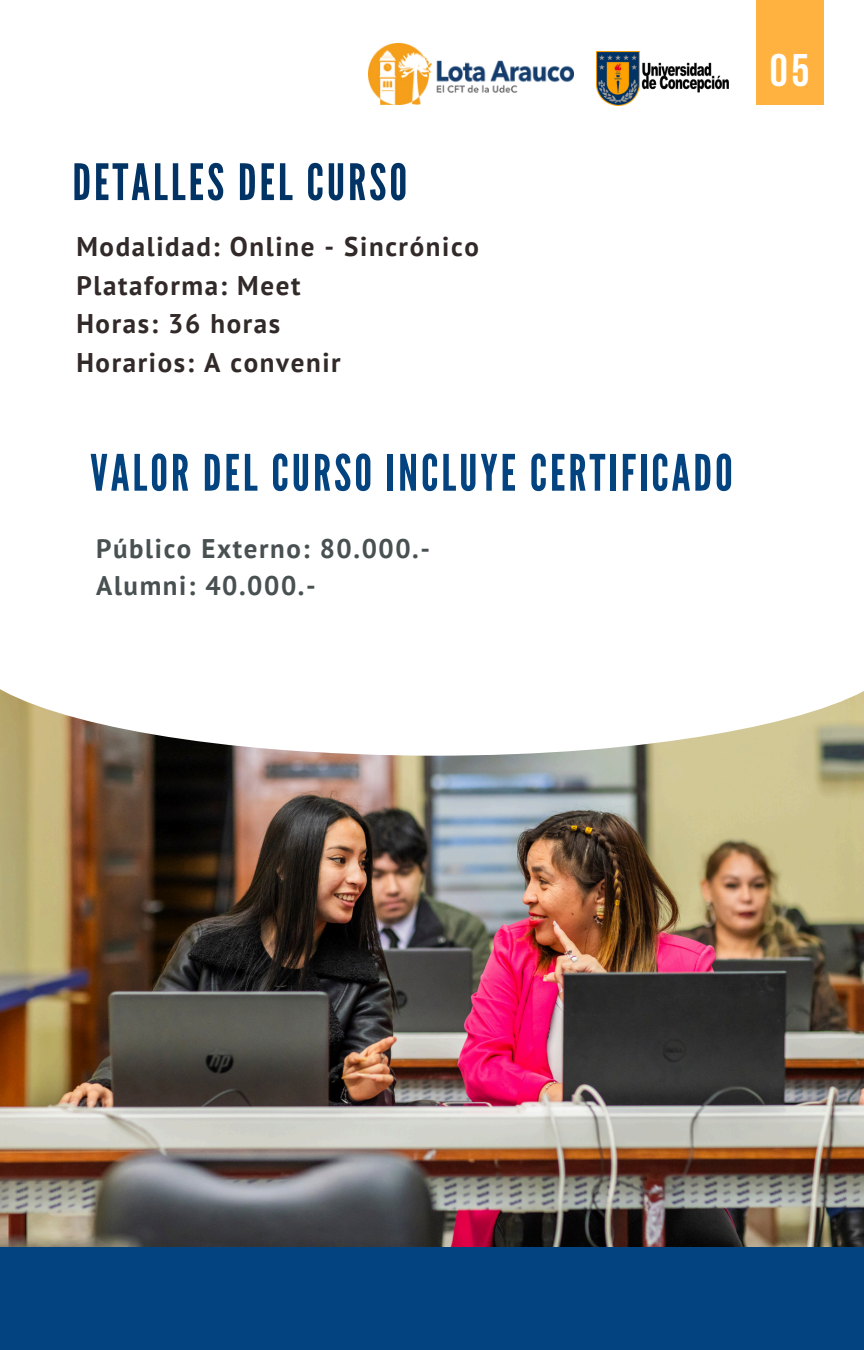
<style>
.page{position:relative;width:864px;height:1350px;background:#fff}
.page>*{position:absolute;margin:0;border:0;box-sizing:border-box;transform-origin:0 0}
.t1{font:50.18px "League Gothic";letter-spacing:.06em;color:#024380}
.t2{font:50.18px "League Gothic";letter-spacing:.06em;color:#023365}
.t3{font:700 45.45px "Bebas Neue";color:#fff}
.t4{font:700 27px "PT Sans";letter-spacing:.06em;color:#312a28}
.t5{font:700 27px "PT Sans";letter-spacing:.06em;color:#495052}
</style>
<div class="page">
<div style="left:756px;top:0;width:67px;height:105px;background:#ffb23f"></div>
<img style="left:368px;top:44px;width:206px;height:60px">
<img style="left:597px;top:51px;width:131px;height:54px">
<div style="left:0;top:1214px;width:864px;height:136px;background:#024380"></div>
<img style="left:0;top:756px;width:864px;height:490px">
<svg style="left:0;top:689px;width:864px;height:67px"></svg>
<p class="t2" style="left:72px;top:153px;width:336px">DETALLES DEL CURSO</p>
<p class="t4" style="left:76px;top:228px;width:404px">Modalidad: Online - Sincrónico</p>
<p class="t4" style="left:76px;top:267px;width:226px">Plataforma: Meet</p>
<p class="t4" style="left:76px;top:306px;width:205px">Horas: 36 horas</p>
<h1 class="t4" style="left:76px;top:345px;width:266px">Horarios: A convenir</h1>
<p class="t1" style="left:90px;top:444px;width:644px">VALOR DEL CURSO INCLUYE CERTIFICADO</p>
<h1 class="t5" style="left:96px;top:530px;width:336px">Público Externo: 80.000.-</h1>
<p class="t5" style="left:96px;top:567px;width:221px">Alumni: 40.000.-</p>
<p class="t3" style="left:770px;top:52px;width:41px">05</p>
</div>
